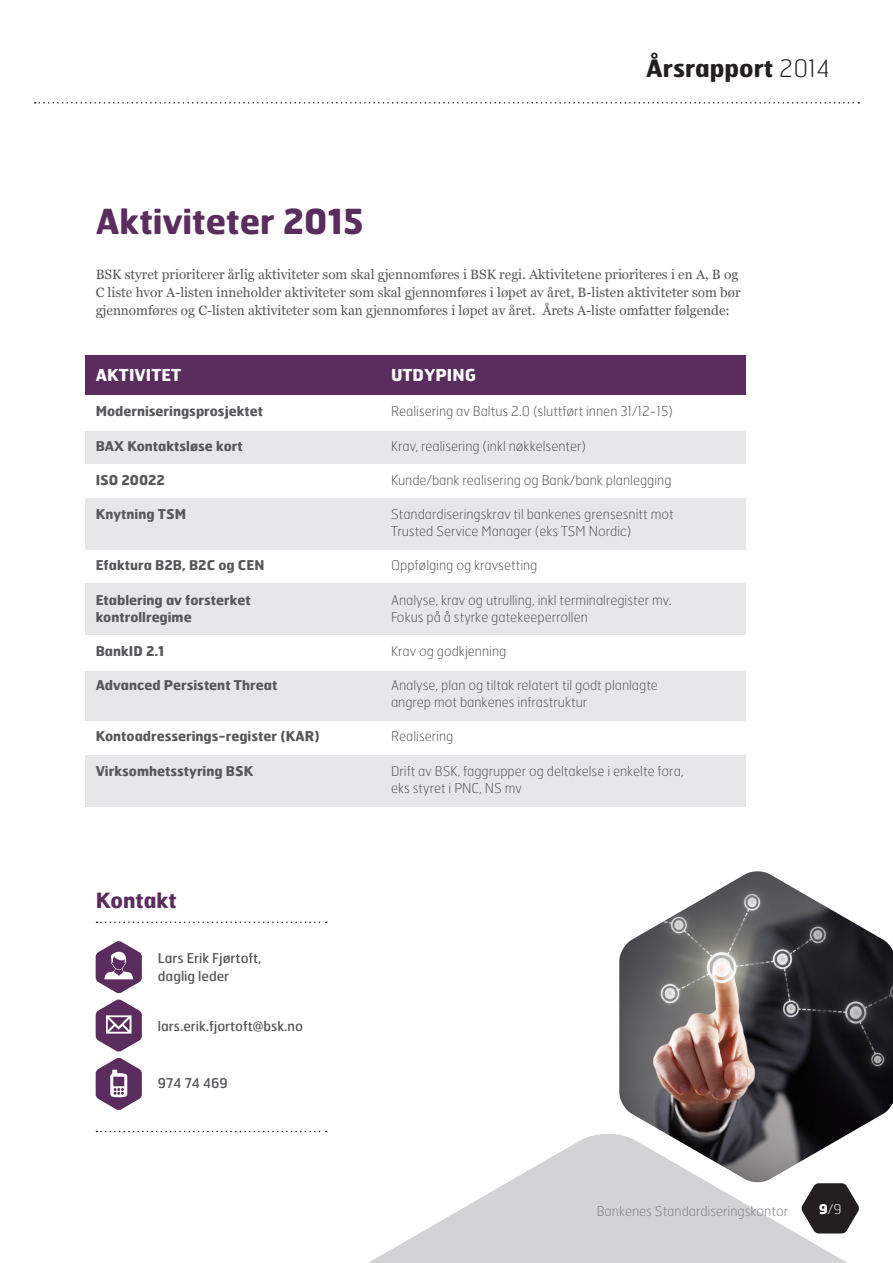
<style>
.page{position:relative;width:893px;height:1263px;background:#fff}
.page>*{position:absolute;margin:0;border:0;box-sizing:border-box;transform-origin:0 0}
.Brødtekst{font:700 34.5px "Hermes";color:#5a2d5e}
.t1{font:700 24px "Hermes";color:#231f20}
.Brødtekst-2{font:700 21px "Hermes";color:#5a2d5e}
.Brødtekst-3{font:700 16.5px "Hermes";color:#fff}
.Brødtekst-4{font:100 13.5px/17.1px "Hermes";color:#57585a}
.Brødtekst-5{font:13.5px/18px "Georgia";color:#57585a}
.Brødtekst-6{font:700 13.5px "Hermes";color:#57585a}
.Brødtekst-7{font:13.5px "Hermes";color:#57585a}
.t2{font:100 13.5px "Hermes";color:#808285}
.t3{font:100 13.5px "Hermes";color:#fff}
.s1{font-weight:100}
.s2{font-weight:700}
</style>
<div class="page">
<svg style="left:296px;top:1132px;width:551px;height:131px;fill:#d2d3d5"></svg>
<img style="left:619px;top:871px;width:274px;height:312px">
<div style="left:85px;top:355px;width:661px;height:39px;background:#5a2d5e"></div>
<div style="left:85px;top:431px;width:661px;height:32px;background:#e6e7e9"></div>
<div style="left:85px;top:498px;width:661px;height:52px;background:#e6e7e9"></div>
<div style="left:85px;top:583px;width:661px;height:52px;background:#e6e7e9"></div>
<div style="left:85px;top:672px;width:661px;height:49px;background:#e6e7e9"></div>
<div style="left:85px;top:755px;width:661px;height:52px;background:#e6e7e9"></div>
<svg style="left:35px;top:102px;width:824px;height:2px"></svg>
<svg style="left:801px;top:1183px;width:58px;height:50px"></svg>
<svg style="left:96px;top:999px;width:46px;height:53px"></svg>
<svg style="left:96px;top:1058px;width:46px;height:52px"></svg>
<svg style="left:96px;top:941px;width:46px;height:52px"></svg>
<svg style="left:96px;top:921px;width:231px;height:2px"></svg>
<svg style="left:96px;top:1131px;width:231px;height:1px"></svg>
<p class="Brødtekst" style="left:96px;top:199px;width:270px">Aktiviteter 2015</p>
<p class="t1" style="left:646px;top:52px;width:186px">Årsrapport <span class="s1">2014</span></p>
<p class="Brødtekst-5" style="left:96px;top:265px;width:646px">BSK styret prioriterer årlig aktiviteter som skal gjennomføres i BSK regi. Aktivitetene prioriteres i en A, B og<br>C liste hvor A-listen inneholder aktiviteter som skal gjennomføres i løpet av året, B-listen aktiviteter som bør gjennomføres og C-listen aktiviteter som kan gjennomføres i løpet av året. Årets A-liste omfatter følgende:</p>
<p class="Brødtekst-3" style="left:96px;top:365px;width:87px">AKTIVITET</p>
<p class="Brødtekst-6" style="left:96px;top:403px;width:169px">Moderniseringsprosjektet</p>
<p class="Brødtekst-6" style="left:96px;top:437px;width:149px">BAX Kontaktsløse kort</p>
<p class="Brødtekst-6" style="left:96px;top:471px;width:71px">ISO 20022</p>
<p class="Brødtekst-6" style="left:96px;top:505px;width:92px">Knytning TSM</p>
<p class="Brødtekst-6" style="left:96px;top:557px;width:170px">Efaktura B2B, B2C og CEN</p>
<p class="Brødtekst-6" style="left:96px;top:591px;width:157px">Etablering av forsterket</p>
<p class="Brødtekst-6" style="left:96px;top:608px;width:97px">kontrollregime</p>
<p class="Brødtekst-6" style="left:96px;top:642px;width:70px">BankID 2.1</p>
<p class="Brødtekst-6" style="left:96px;top:676px;width:183px">Advanced Persistent Threat</p>
<p class="Brødtekst-6" style="left:96px;top:728px;width:225px">Kontoadresserings-register (KAR)</p>
<p class="Brødtekst-6" style="left:96px;top:762px;width:159px">Virksomhetsstyring BSK</p>
<p class="Brødtekst-2" style="left:96px;top:887px;width:83px">Kontakt</p>
<p class="Brødtekst-7" style="left:158px;top:949px;width:105px">Lars Erik Fjørtoft,</p>
<p class="Brødtekst-7" style="left:158px;top:967px;width:73px">daglig leder</p>
<p class="Brødtekst-7" style="left:158px;top:1017px;width:146px">lars.erik.fjortoft@bsk.no</p>
<p class="Brødtekst-7" style="left:158px;top:1074px;width:71px">974 74 469</p>
<p class="Brødtekst-3" style="left:391px;top:365px;width:87px">UTDYPING</p>
<p class="Brødtekst-4" style="left:391px;top:403px;width:284px">Realisering av Baltus 2.0 (sluttført innen 31/12-15)</p>
<p class="Brødtekst-4" style="left:391px;top:437px;width:197px">Krav, realisering (inkl nøkkelsenter)</p>
<p class="Brødtekst-4" style="left:391px;top:471px;width:282px">Kunde/bank realisering og Bank/bank planlegging</p>
<p class="Brødtekst-4" style="left:391px;top:505px;width:284px">Standardiseringskrav til bankenes grensesnitt mot<br>Trusted Service Manager (eks TSM Nordic)</p>
<p class="Brødtekst-4" style="left:391px;top:557px;width:148px">Oppfølging og kravsetting</p>
<p class="Brødtekst-4" style="left:391px;top:591px;width:282px">Analyse, krav og utrulling, inkl terminalregister mv.</p>
<p class="Brødtekst-4" style="left:391px;top:608px;width:198px">Fokus på å styrke gatekeeperrollen</p>
<p class="Brødtekst-4" style="left:391px;top:642px;width:117px">Krav og godkjenning</p>
<p class="Brødtekst-4" style="left:391px;top:676px;width:268px">Analyse, plan og tiltak relatert til godt planlagte</p>
<p class="Brødtekst-4" style="left:391px;top:693px;width:198px">angrep mot bankenes infrastruktur</p>
<p class="Brødtekst-4" style="left:391px;top:728px;width:64px">Realisering</p>
<p class="Brødtekst-4" style="left:391px;top:762px;width:294px">Drift av BSK, faggrupper og deltakelse i enkelte fora,</p>
<p class="Brødtekst-4" style="left:391px;top:779px;width:133px">eks styret i PNC, NS mv</p>
<p class="t2" style="left:597px;top:1202px;width:193px">Bankenes Standardiseringskontor</p>
<p class="t3" style="left:819px;top:1200px;width:24px"><span class="s2">9</span>/9</p>
</div>
